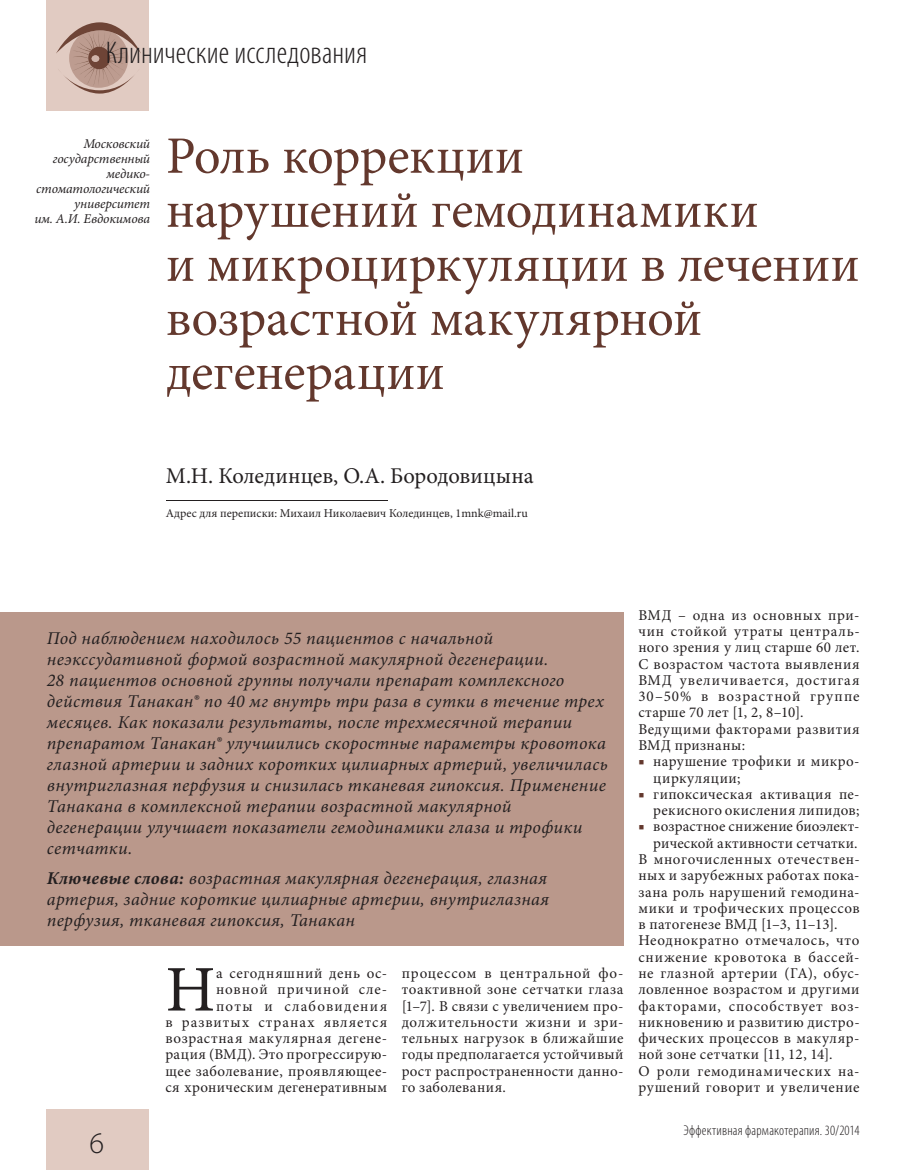
<style>
.page{position:relative;width:915px;height:1170px;background:#fff}
.page>*{position:absolute;margin:0;border:0;box-sizing:border-box;transform-origin:0 0}
.t1{font:65.1px "Minion Pro";color:#231f20}
.t2{font:52.5px/54px "Minion Pro";color:#63382d}
.t3{font:300 condensed 31.5px "Myriad Pro";color:#231f20}
.t4{font:300 30px "Myriad Pro";color:#231f20}
.t5{font:22.5px "Minion Pro";letter-spacing:-.005em;color:#231f20}
.t6{font:italic 18px/21px "Minion Pro";letter-spacing:.015em;color:#231f20}
.t7{font:15px/16.2px "Minion Pro";letter-spacing:.035em;color:#231f20;text-align:right}
.t8{font:15px "Minion Pro";letter-spacing:.015em;color:#231f20}
.t9{font:15px "Minion Pro";letter-spacing:.055em;color:#231f20}
.t10{font:15px "Minion Pro";letter-spacing:.01em;color:#231f20}
.t11{font:15px "Minion Pro";letter-spacing:.06em;color:#231f20}
.t12{font:300 condensed 14.25px "Myriad Pro";letter-spacing:.015em;color:#231f20}
.t13{font:italic 13.5px/15px "Minion Pro";letter-spacing:-.01em;color:#231f20;text-align:right}
.t14{font:12px "Minion Pro";color:#231f20}
.s1{font-weight:700}
.s2{color:#63382d}
</style>
<div class="page">
<div style="left:47px;top:0;width:102px;height:111px;background:#e1cbc2"></div>
<div style="left:47px;top:1108px;width:102px;height:61px;background:#e1cbc2"></div>
<svg style="left:56px;top:22px;width:85px;height:72px"></svg>
<div style="left:0;top:611px;width:623px;height:334px;background:#ba988b"></div>
<hr style="left:166px;top:500px;width:221px;height:1px;background:#231f20">
<h3 class="t3" style="left:106px;top:34px;width:263px">Клинические исследования</h3>
<p class="t13" style="left:34px;top:136px;width:117px">Московский государственный медико&shy;стоматологический университет<br>им. А.И. Евдокимова</p>
<h2 class="t2" style="left:166px;top:129px;width:695px">Роль коррекции<br>нарушений гемодинамики<br>и микроциркуляции в лечении возрастной макулярной дегенерации</h2>
<h3 class="t5" style="left:166px;top:460px;width:369px">М.Н. Колединцев, О.А. Бородовицына</h3>
<p class="t14" style="left:166px;top:505px;width:363px">Адрес для переписки: Михаил Николаевич Колединцев, 1mnk@mail.ru</p>
<p class="t6" style="left:47px;top:628px;width:562px">Под наблюдением находилось 55 пациентов с начальной неэкссудативной формой возрастной макулярной дегенерации.<br>28 пациентов основной группы получали препарат комплексного действия Танакан® по 40 мг внутрь три раза в сутки в течение трех месяцев. Как показали результаты, после трехмесячной терапии препаратом Танакан® улучшились скоростные параметры кровотока глазной артерии и задних коротких цилиарных артерий, увеличилась внутриглазная перфузия и снизилась тканевая гипоксия. Применение Танакана в комплексной терапии возрастной макулярной дегенерации улучшает показатели гемодинамики глаза и трофики сетчатки.</p>
<p class="t6" style="left:47px;top:867px;width:503px;text-align:justify"><span class="s1">Ключевые слова:</span> возрастная макулярная дегенерация, глазная артерия, задние короткие цилиарные артерии, внутриглазная перфузия, тканевая гипоксия, Танакан</p>
<h3 class="t4" style="left:89px;top:1125px;width:16px">6</h3>
<p class="t7" style="left:165px;top:964px;width:223px">а сегодняшний день ос&shy;новной причиной сле-<br>поты и слабовидения<br>в развитых странах является возрастная макулярная дегене&shy;рация (ВМД). Это прогрессирую&shy;щее заболевание, проявляющее&shy;ся хроническим дегенеративным</p>
<p class="t7" style="left:401px;top:965px;width:223px;text-align:justify">процессом в центральной фо&shy;тоактивной зоне сетчатки глаза [1–7]. В связи с увеличением про&shy;должительности жизни и зри&shy;тельных нагрузок в ближайшие годы предполагается устойчивый рост распространенности данно&shy;го заболевания.</p>
<h1 class="t1" style="left:165px;top:946px;width:51px">Н</h1>
<p class="t7" style="left:638px;top:607px;width:223px;text-align:left">ВМД – одна из основных при&shy;чин стойкой утраты централь&shy;ного зрения у лиц старше 60 лет.<br>С возрастом частота выявления<br>ВМД увеличивается, достигая<br>30–50% в возрастной группе старше 70 лет [1, 2, 8–10].<br>Ведущими факторами развития<br>ВМД признаны:</p>
<p class="t7" style="left:653px;top:753px;width:208px;text-align:left;text-indent:-15px"><span class="s2">■</span> нарушение трофики и микро&shy;циркуляции;</p>
<p class="t7" style="left:638px;top:785px;width:223px"><span class="s2">■</span> гипоксическая активация пе&shy;рекисного окисления липидов;</p>
<p class="t10" style="left:638px;top:816px;width:223px"><span class="s2">■</span> возрастное снижение биоэлект-</p>
<p class="t8" style="left:653px;top:832px;width:206px">рической активности сетчатки.</p>
<p class="t7" style="left:638px;top:851px;width:223px">В многочисленных отечествен-</p>
<p class="t7" style="left:638px;top:867px;width:223px">ных и зарубежных работах пока-</p>
<p class="t7" style="left:638px;top:883px;width:223px">зана роль нарушений гемодина-</p>
<p class="t7" style="left:638px;top:899px;width:223px">мики и трофических процессов</p>
<p class="t7" style="left:638px;top:916px;width:201px">в патогенезе ВМД [1–3, 11–13].</p>
<p class="t7" style="left:638px;top:932px;width:223px">Неоднократно отмечалось, что</p>
<p class="t9" style="left:638px;top:946px;width:223px">снижение кровотока в бассей-</p>
<p class="t7" style="left:638px;top:965px;width:223px">не глазной артерии (ГА), обус-</p>
<p class="t7" style="left:638px;top:981px;width:223px">ловленное возрастом и другими</p>
<p class="t11" style="left:638px;top:995px;width:223px">факторами, способствует воз-</p>
<p class="t7" style="left:638px;top:1013px;width:223px">никновению и развитию дистро-</p>
<p class="t7" style="left:638px;top:1030px;width:223px">фических процессов в макуляр-</p>
<p class="t8" style="left:638px;top:1044px;width:196px">ной зоне сетчатки [11, 12, 14].</p>
<p class="t9" style="left:638px;top:1060px;width:223px">О роли гемодинамических на-</p>
<p class="t7" style="left:638px;top:1078px;width:223px">рушений говорит и увеличение</p>
<p class="t12" style="left:683px;top:1121px;width:178px">Эффективная фармакотерапия. 30/2014</p>
</div>
